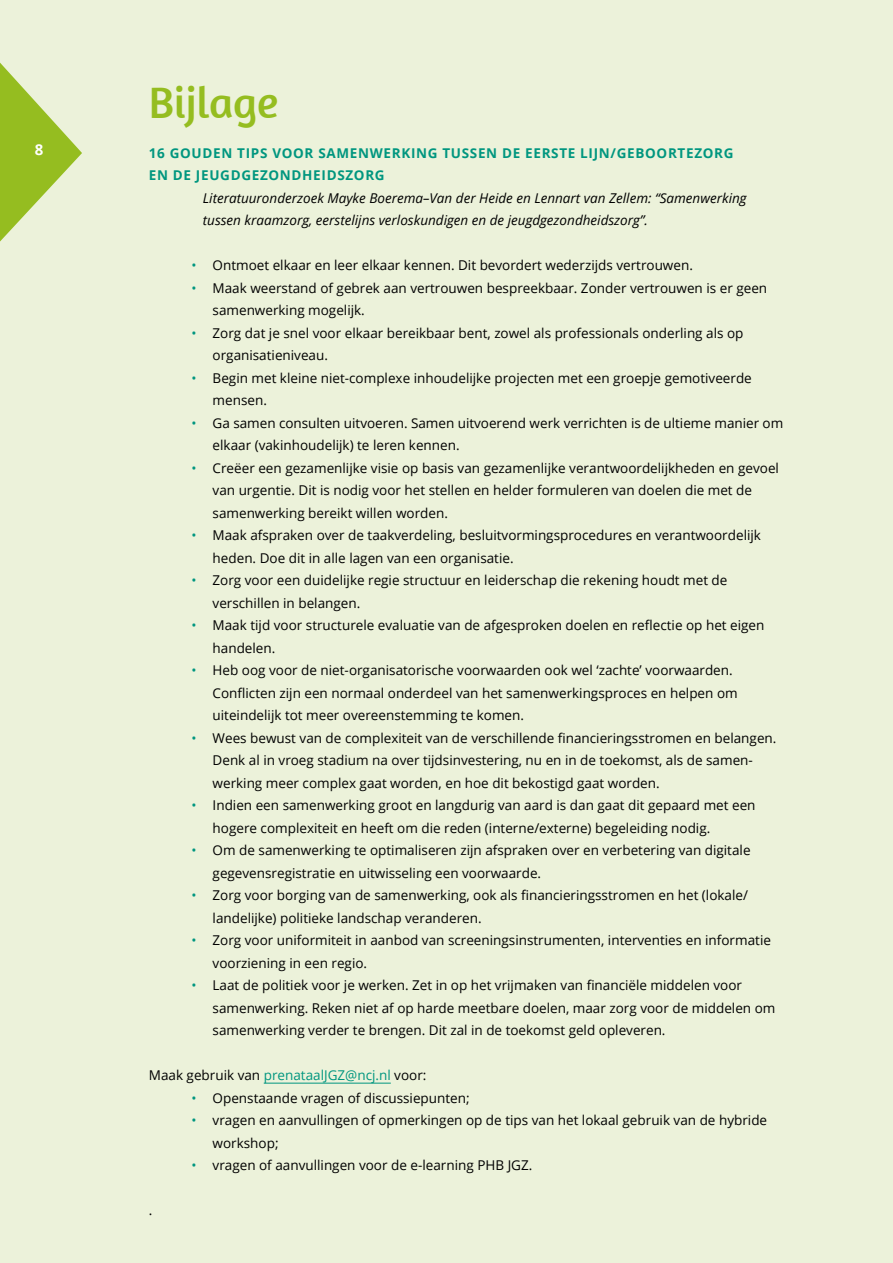
<style>
.page{position:relative;width:893px;height:1263px;background:#ecf2da}
.page>*{position:absolute;margin:0;border:0;box-sizing:border-box;transform-origin:0 0}
.Hoofdstukkop{font:45px "Amaranth";color:#95bd20}
.t1{font:700 15px "Open Sans";color:#fff}
.plat_-10{font:13.5px/22.5px "Open Sans";color:#000}
.plat{font:italic 13.5px/22.5px "Open Sans";color:#000}
.KAP_TK{font:700 13.5px/22.5px "Open Sans";letter-spacing:.05em;color:#00967f}
.plat-2{font:13.5px "Open Sans";color:#000}
.s1{color:#00967f}
</style>
<div class="page">
<svg style="left:0;top:63px;width:82px;height:179px"></svg>
<hr style="left:264px;top:1083px;width:127px;height:1px;background:#00967f">
<p class="t1" style="left:35px;top:139px;width:10px">8</p>
<p class="Hoofdstukkop" style="left:149px;top:77px;width:131px">Bijlage</p>
<p class="KAP_TK" style="left:149px;top:141px;width:586px">16 GOUDEN TIPS VOOR SAMENWERKING TUSSEN DE EERSTE LIJN/GEBOORTEZORG<br>EN DE JEUGDGEZONDHEIDSZORG</p>
<p class="plat" style="left:203px;top:186px;width:545px">Literatuuronderzoek Mayke Boerema–Van der Heide en Lennart van Zellem: “Samenwerking tussen kraamzorg, eerstelijns verloskundigen en de jeugdgezondheidszorg”.</p>
<p class="plat_-10" style="left:191px;top:254px;width:503px"><span class="s1">•</span> Ontmoet elkaar en leer elkaar kennen. Dit bevordert wederzijds vertrouwen.</p>
<p class="plat_-10" style="left:213px;top:276px;width:556px;text-indent:-21px"><span class="s1">•</span> Maak weerstand of gebrek aan vertrouwen bespreekbaar. Zonder vertrouwen is er geen samenwerking mogelijk.</p>
<p class="plat_-10" style="left:213px;top:321px;width:532px;text-indent:-21px"><span class="s1">•</span> Zorg dat je snel voor elkaar bereikbaar bent, zowel als professionals onderling als op organisatieniveau.</p>
<p class="plat_-10" style="left:213px;top:366px;width:541px;text-indent:-21px"><span class="s1">•</span> Begin met kleine niet-complexe inhoudelijke projecten met een groepje gemotiveerde mensen.</p>
<p class="plat_-10" style="left:213px;top:411px;width:572px;text-indent:-21px"><span class="s1">•</span> Ga samen consulten uitvoeren. Samen uitvoerend werk verrichten is de ultieme manier om elkaar (vakinhoudelijk) te leren kennen.</p>
<p class="plat_-10" style="left:213px;top:456px;width:568px;text-indent:-21px"><span class="s1">•</span> Creëer een gezamenlijke visie op basis van gezamenlijke verantwoordelijkheden en gevoel van urgentie. Dit is nodig voor het stellen en helder formuleren van doelen die met de samenwerking bereikt willen worden.</p>
<p class="plat_-10" style="left:213px;top:524px;width:550px;text-indent:-21px"><span class="s1">•</span> Maak afspraken over de taakverdeling, besluitvormingsprocedures en verantwoordelijk heden. Doe dit in alle lagen van een organisatie.</p>
<p class="plat_-10" style="left:213px;top:569px;width:516px;text-indent:-21px"><span class="s1">•</span> Zorg voor een duidelijke regie structuur en leiderschap die rekening houdt met de verschillen in belangen.</p>
<p class="plat_-10" style="left:213px;top:614px;width:553px;text-indent:-21px"><span class="s1">•</span> Maak tijd voor structurele evaluatie van de afgesproken doelen en reflectie op het eigen handelen.</p>
<p class="plat_-10" style="left:213px;top:659px;width:527px;text-indent:-21px"><span class="s1">•</span> Heb oog voor de niet-organisatorische voorwaarden ook wel ‘zachte’ voorwaarden.<br>Conflicten zijn een normaal onderdeel van het samenwerkingsproces en helpen om uiteindelijk tot meer overeenstemming te komen.</p>
<p class="plat_-10" style="left:213px;top:726px;width:565px;text-indent:-21px"><span class="s1">•</span> Wees bewust van de complexiteit van de verschillende financieringsstromen en belangen.<br>Denk al in vroeg stadium na over tijdsinvestering, nu en in de toekomst, als de samen&shy;werking meer complex gaat worden, en hoe dit bekostigd gaat worden.</p>
<p class="plat_-10" style="left:213px;top:794px;width:544px;text-indent:-21px"><span class="s1">•</span> Indien een samenwerking groot en langdurig van aard is dan gaat dit gepaard met een hogere complexiteit en heeft om die reden (interne/externe) begeleiding nodig.</p>
<p class="plat_-10" style="left:213px;top:839px;width:539px;text-indent:-21px"><span class="s1">•</span> Om de samenwerking te optimaliseren zijn afspraken over en verbetering van digitale gegevensregistratie en uitwisseling een voorwaarde.</p>
<p class="plat_-10" style="left:213px;top:884px;width:537px;text-indent:-21px"><span class="s1">•</span> Zorg voor borging van de samenwerking, ook als financieringsstromen en het (lokale/ landelijke) politieke landschap veranderen.</p>
<p class="plat_-10" style="left:213px;top:929px;width:560px;text-indent:-21px"><span class="s1">•</span> Zorg voor uniformiteit in aanbod van screeningsinstrumenten, interventies en informatie voorziening in een regio.</p>
<p class="plat_-10" style="left:213px;top:974px;width:564px;text-indent:-21px"><span class="s1">•</span> Laat de politiek voor je werken. Zet in op het vrijmaken van financiële middelen voor samenwerking. Reken niet af op harde meetbare doelen, maar zorg voor de middelen om samenwerking verder te brengen. Dit zal in de toekomst geld opleveren.</p>
<p class="plat-2" style="left:149px;top:1066px;width:279px">Maak gebruik van <span class="s1">prenataalJGZ@ncj.nl</span> voor:</p>
<p class="plat_-10" style="left:191px;top:1086px;width:280px"><span class="s1">•</span> Openstaande vragen of discussiepunten;</p>
<p class="plat_-10" style="left:213px;top:1109px;width:556px;text-indent:-21px"><span class="s1">•</span> vragen en aanvullingen of opmerkingen op de tips van het lokaal gebruik van de hybride workshop;</p>
<p class="plat_-10" style="left:191px;top:1154px;width:343px"><span class="s1">•</span> vragen of aanvullingen voor de e-learning PHB JGZ.</p>
<p class="plat_-10" style="left:149px;top:1199px;width:5px">.</p>
</div>
